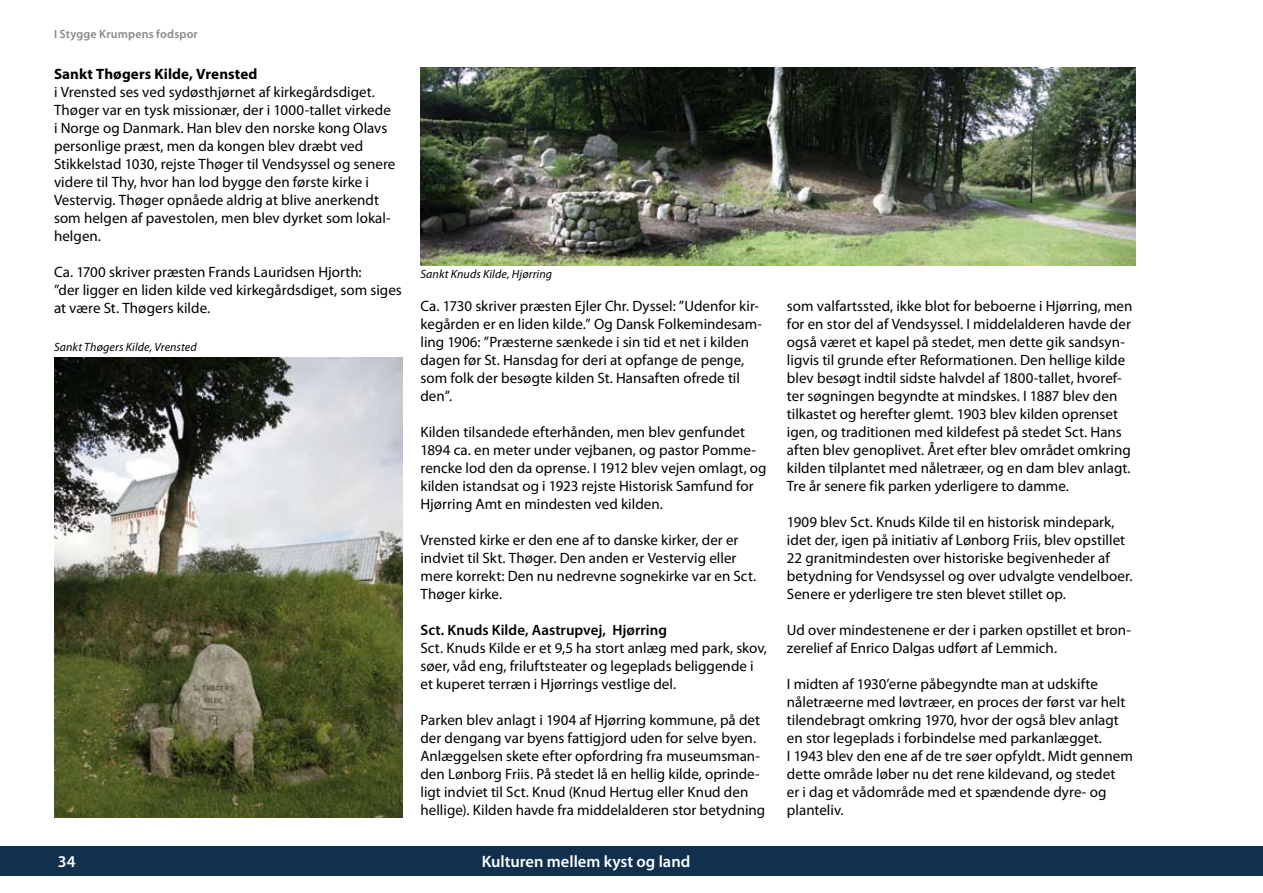
<style>
.page{position:relative;width:1263px;height:893px;background:#fff}
.page>*{position:absolute;margin:0;border:0;box-sizing:border-box;transform-origin:0 0}
.t1{font:600 16.5px "Myriad Pro";color:#fff}
.t2{font:15px/18px "Myriad Pro";letter-spacing:.005em;color:#000}
.t3{font:600 15px "Myriad Pro";letter-spacing:.005em;color:#000}
.t4{font:700 15px "Myriad Pro";letter-spacing:.005em;color:#000}
.t5{font:italic 12px "Myriad Pro";letter-spacing:.01em;color:#000}
.t6{font:600 12px "Myriad Pro";letter-spacing:.015em;color:#878889}
</style>
<div class="page">
<div style="left:0;top:846px;width:1263px;height:30px;background:#10304e"></div>
<img style="left:54px;top:357px;width:348px;height:461px">
<img style="left:420px;top:68px;width:715px;height:198px">
<p class="t6" style="left:54px;top:26px;width:145px">I Stygge Krumpens fodspor</p>
<p class="t4" style="left:54px;top:64px;width:205px">Sankt Thøgers Kilde, Vrensted</p>
<p class="t2" style="left:54px;top:83px;width:343px">i Vrensted ses ved sydøsthjørnet af kirkegårdsdiget.<br>Thøger var en tysk missionær, der i 1000-tallet virkede i Norge og Danmark. Han blev den norske kong Olavs personlige præst, men da kongen blev dræbt ved Stikkelstad 1030, rejste Thøger til Vendsyssel og senere videre til Thy, hvor han lod bygge den første kirke i Vestervig. Thøger opnåede aldrig at blive anerkendt som helgen af pavestolen, men blev dyrket som lokal&shy;helgen.</p>
<p class="t2" style="left:54px;top:263px;width:349px">Ca. 1700 skriver præsten Frands Lauridsen Hjorth:<br>”der ligger en liden kilde ved kirkegårdsdiget, som siges at være St. Thøgers kilde.</p>
<p class="t5" style="left:54px;top:340px;width:144px">Sankt Thøgers Kilde, Vrensted</p>
<p class="t5" style="left:420px;top:267px;width:133px">Sankt Knuds Kilde, Hjørring</p>
<p class="t2" style="left:420px;top:297px;width:343px">Ca. 1730 skriver præsten Ejler Chr. Dyssel: ”Udenfor kir&shy;kegården er en liden kilde.” Og Dansk Folkemindesam&shy;ling 1906: ”Præsterne sænkede i sin tid et net i kilden dagen før St. Hansdag for deri at opfange de penge, som folk der besøgte kilden St. Hansaften ofrede til den”.</p>
<p class="t2" style="left:420px;top:423px;width:348px">Kilden tilsandede efterhånden, men blev genfundet 1894 ca. en meter under vejbanen, og pastor Pomme&shy;rencke lod den da oprense. I 1912 blev vejen omlagt, og kilden istandsat og i 1923 rejste Historisk Samfund for Hjørring Amt en mindesten ved kilden.</p>
<p class="t2" style="left:420px;top:531px;width:337px">Vrensted kirke er den ene af to danske kirker, der er indviet til Skt. Thøger. Den anden er Vestervig eller mere korrekt: Den nu nedrevne sognekirke var en Sct.<br>Thøger kirke.</p>
<p class="t3" style="left:420px;top:620px;width:248px">Sct. Knuds Kilde, Aastrupvej, Hjørring</p>
<p class="t2" style="left:420px;top:639px;width:348px">Sct. Knuds Kilde er et 9,5 ha stort anlæg med park, skov, søer, våd eng, friluftsteater og legeplads beliggende i et kuperet terræn i Hjørrings vestlige del.</p>
<p class="t2" style="left:420px;top:711px;width:346px">Parken blev anlagt i 1904 af Hjørring kommune, på det der dengang var byens fattigjord uden for selve byen.<br>Anlæggelsen skete efter opfordring fra museumsman&shy;den Lønborg Friis. På stedet lå en hellig kilde, oprinde&shy;ligt indviet til Sct. Knud (Knud Hertug eller Knud den hellige). Kilden havde fra middelalderen stor betydning</p>
<p class="t1" style="left:58px;top:851px;width:10px">34</p>
<p class="t1" style="left:482px;top:851px;width:210px">Kulturen mellem kyst og land</p>
<p class="t2" style="left:787px;top:296px;width:347px">som valfartssted, ikke blot for beboerne i Hjørring, men for en stor del af Vendsyssel. I middelalderen havde der også været et kapel på stedet, men dette gik sandsyn&shy;ligvis til grunde efter Reformationen. Den hellige kilde blev besøgt indtil sidste halvdel af 1800-tallet, hvoref&shy;ter søgningen begyndte at mindskes. I 1887 blev den tilkastet og herefter glemt. 1903 blev kilden oprenset igen, og traditionen med kildefest på stedet Sct. Hans aften blev genoplivet. Året efter blev området omkring kilden tilplantet med nåletræer, og en dam blev anlagt.<br>Tre år senere fik parken yderligere to damme.</p>
<p class="t2" style="left:787px;top:512px;width:347px">1909 blev Sct. Knuds Kilde til en historisk mindepark, idet der, igen på initiativ af Lønborg Friis, blev opstillet 22 granitmindesten over historiske begivenheder af betydning for Vendsyssel og over udvalgte vendelboer.<br>Senere er yderligere tre sten blevet stillet op.</p>
<p class="t2" style="left:787px;top:620px;width:346px">Ud over mindestenene er der i parken opstillet et bron&shy;zerelief af Enrico Dalgas udført af Lemmich.</p>
<p class="t2" style="left:787px;top:674px;width:348px">I midten af 1930’erne påbegyndte man at udskifte nåletræerne med løvtræer, en proces der først var helt tilendebragt omkring 1970, hvor der også blev anlagt en stor legeplads i forbindelse med parkanlægget.<br>I 1943 blev den ene af de tre søer opfyldt. Midt gennem dette område løber nu det rene kildevand, og stedet<br>er i dag et vådområde med et spændende dyre- og planteliv.</p>
</div>
